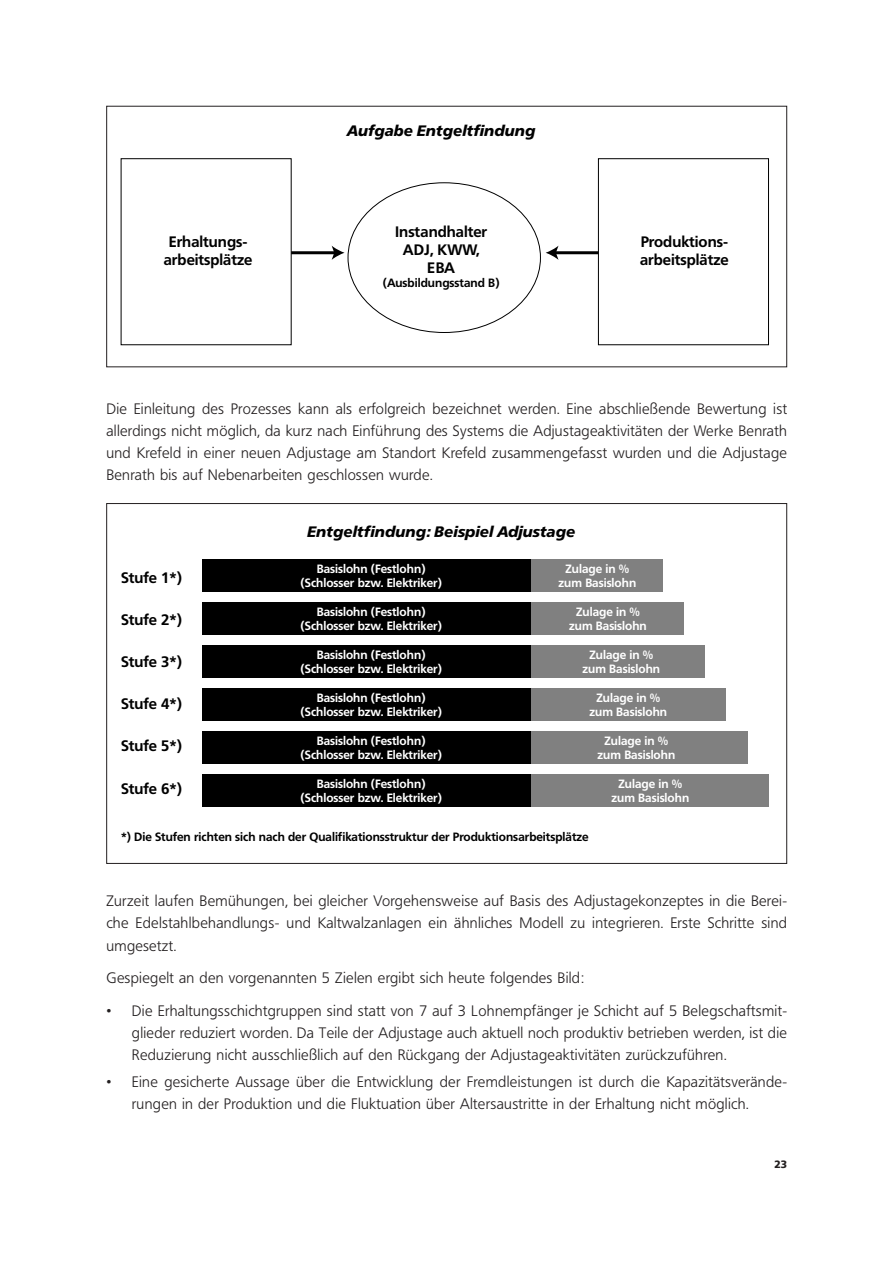
<style>
.page{position:relative;width:893px;height:1263px;background:#fff}
.page>*{position:absolute;margin:0;border:0;box-sizing:border-box;transform-origin:0 0}
.t1{font:300 15px/22.2px "Frutiger BQ";letter-spacing:.02em;color:#231f20;text-align:justify}
.t2{font:700 15px/18px "Frutiger BQ";color:#000;text-align:center}
.t3{font:italic 900 15px "Frutiger BQ";color:#000}
.t4{font:700 11.85px/14.1px "Frutiger BQ";color:#fff;text-align:center}
.t5{font:700 11.85px "Frutiger BQ";color:#000}
.t6{font:900 10.5px "Frutiger BQ";color:#231f20}
</style>
<div class="page">
<div style="left:348px;top:182px;width:192px;height:151px;background:#fff;border:1px solid #000;border-radius:50%"></div>
<hr style="left:280px;top:251px;width:55px;height:3px;background:#000">
<svg style="left:331px;top:246px;width:13px;height:14px"></svg>
<hr style="left:554px;top:251px;width:61px;height:3px;background:#000">
<svg style="left:545px;top:246px;width:13px;height:14px"></svg>
<div style="left:121px;top:158px;width:170px;height:187px;background:#fff"></div>
<div style="left:598px;top:158px;width:170px;height:187px;background:#fff;border:1px solid #000"></div>
<div style="left:343px;top:559px;width:319px;height:33px;background:#808080"></div>
<div style="left:202px;top:559px;width:328px;height:33px;background:#000"></div>
<div style="left:343px;top:602px;width:340px;height:33px;background:#808080"></div>
<div style="left:202px;top:602px;width:328px;height:33px;background:#000"></div>
<div style="left:343px;top:645px;width:361px;height:33px;background:#808080"></div>
<div style="left:202px;top:645px;width:328px;height:33px;background:#000"></div>
<div style="left:343px;top:688px;width:383px;height:33px;background:#808080"></div>
<div style="left:202px;top:688px;width:328px;height:33px;background:#000"></div>
<div style="left:343px;top:731px;width:404px;height:33px;background:#808080"></div>
<div style="left:202px;top:731px;width:328px;height:33px;background:#000"></div>
<div style="left:343px;top:774px;width:425px;height:33px;background:#808080"></div>
<div style="left:202px;top:774px;width:328px;height:33px;background:#000"></div>
<p class="t3" style="left:347px;top:125px;width:190px">Aufgabe Entgeltfindung</p>
<p class="t2" style="left:395px;top:224px;width:93px">Instandhalter<br>ADJ, KWW,<br>EBA</p>
<p class="t5" style="left:383px;top:278px;width:118px">(Ausbildungsstand B)</p>
<p class="t2" style="left:164px;top:234px;width:90px">Erhaltungs&shy;arbeitsplätze</p>
<p class="t2" style="left:640px;top:234px;width:90px;text-align:left">Produktions&shy;arbeitsplätze</p>
<p class="t1" style="left:106px;top:399px;width:682px">Die Einleitung des Prozesses kann als erfolgreich bezeichnet werden. Eine abschließende Bewertung ist allerdings nicht möglich, da kurz nach Einführung des Systems die Adjustageaktivitäten der Werke Benrath und Krefeld in einer neuen Adjustage am Standort Krefeld zusammengefasst wurden und die Adjustage Benrath bis auf Nebenarbeiten geschlossen wurde.</p>
<p class="t3" style="left:307px;top:526px;width:270px">Entgeltfindung: Beispiel Adjustage</p>
<p class="t4" style="left:300px;top:563px;width:143px">Basislohn (Festlohn) (Schlosser bzw. Elektriker)</p>
<p class="t4" style="left:558px;top:563px;width:79px">Zulage in % zum Basislohn</p>
<p class="t4" style="left:300px;top:606px;width:143px">Basislohn (Festlohn) (Schlosser bzw. Elektriker)</p>
<p class="t4" style="left:569px;top:606px;width:79px">Zulage in % zum Basislohn</p>
<p class="t4" style="left:300px;top:649px;width:143px">Basislohn (Festlohn) (Schlosser bzw. Elektriker)</p>
<p class="t4" style="left:582px;top:649px;width:79px">Zulage in % zum Basislohn</p>
<p class="t4" style="left:300px;top:692px;width:143px">Basislohn (Festlohn) (Schlosser bzw. Elektriker)</p>
<p class="t4" style="left:589px;top:692px;width:79px">Zulage in % zum Basislohn</p>
<p class="t4" style="left:300px;top:735px;width:143px">Basislohn (Festlohn) (Schlosser bzw. Elektriker)</p>
<p class="t4" style="left:597px;top:735px;width:79px">Zulage in % zum Basislohn</p>
<p class="t4" style="left:300px;top:778px;width:143px">Basislohn (Festlohn) (Schlosser bzw. Elektriker)</p>
<p class="t4" style="left:611px;top:778px;width:79px">Zulage in % zum Basislohn</p>
<p class="t2" style="left:121px;top:570px;width:62px">Stufe 1*)</p>
<p class="t2" style="left:121px;top:612px;width:62px">Stufe 2*)</p>
<p class="t2" style="left:121px;top:654px;width:62px">Stufe 3*)</p>
<p class="t2" style="left:121px;top:697px;width:62px">Stufe 4*)</p>
<p class="t2" style="left:121px;top:739px;width:62px">Stufe 5*)</p>
<p class="t2" style="left:121px;top:781px;width:62px">Stufe 6*)</p>
<p class="t5" style="left:121px;top:832px;width:469px">*) Die Stufen richten sich nach der Qualifikationsstruktur der Produktionsarbeitsplätze</p>
<p class="t1" style="left:106px;top:891px;width:682px">Zurzeit laufen Bemühungen, bei gleicher Vorgehensweise auf Basis des Adjustagekonzeptes in die Berei&shy;che Edelstahlbehandlungs- und Kaltwalzanlagen ein ähnliches Modell zu integrieren. Erste Schritte sind umgesetzt.</p>
<p class="t1" style="left:106px;top:968px;width:479px">Gespiegelt an den vorgenannten 5 Zielen ergibt sich heute folgendes Bild:</p>
<p class="t1" style="left:132px;top:1001px;width:656px;text-indent:-26px">• Die Erhaltungsschichtgruppen sind statt von 7 auf 3 Lohnempfänger je Schicht auf 5 Belegschaftsmit&shy;glieder reduziert worden. Da Teile der Adjustage auch aktuell noch produktiv betrieben werden, ist die Reduzierung nicht ausschließlich auf den Rückgang der Adjustageaktivitäten zurückzuführen.</p>
<p class="t1" style="left:132px;top:1072px;width:656px;text-indent:-26px">• Eine gesicherte Aussage über die Entwicklung der Fremdleistungen ist durch die Kapazitätsverände&shy;rungen in der Produktion und die Fluktuation über Altersaustritte in der Erhaltung nicht möglich.</p>
<p class="t6" style="left:774px;top:1160px;width:14px">23</p>
</div>
